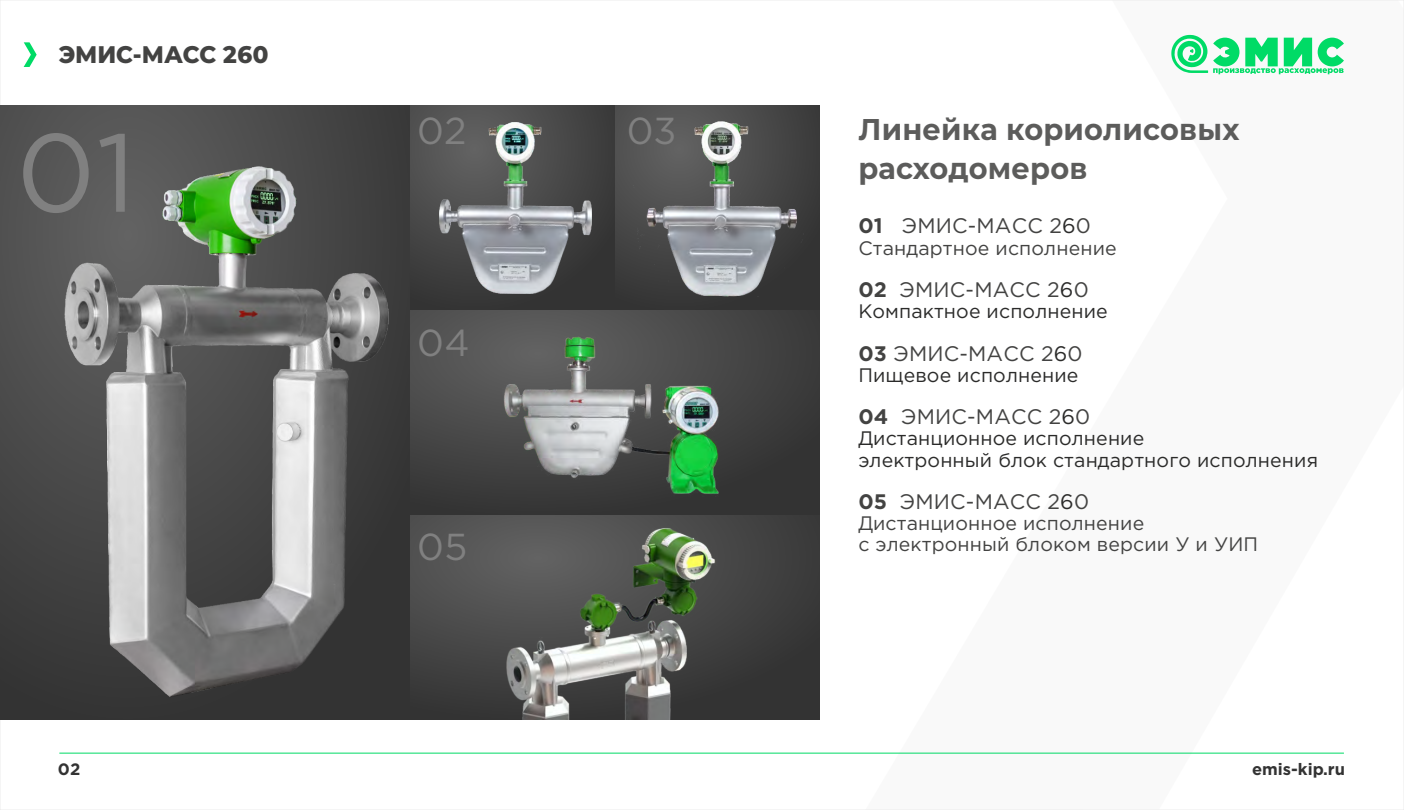
<style>
.page{position:relative;width:1404px;height:810px;background:#fff}
.page>*{position:absolute;margin:0;border:0;box-sizing:border-box;transform-origin:0 0}
.t1{font:110.55px "Gotham Pro";color:#808080}
.t2{font:37.5px "Gotham Pro";color:#808080}
.t3{font:700 30px/39px "RD.Montserrat";letter-spacing:.005em;color:#5c5c5b}
.t4{font:800 24px "RD.Montserrat";color:#434342}
.t5{font:21px "Gotham Pro";letter-spacing:.005em;color:#434342}
.t6{font:19.5px/21.1px "Gotham Pro";letter-spacing:.005em;color:#2b2b2a}
.t7{font:19.5px/21.1px "Gotham Pro";letter-spacing:.005em;color:#434342}
.t8{font:700 16.5px "Gotham Pro";color:#333}
.s1{font-weight:700}
.s2{color:#2b2b2a}
</style>
<div class="page">
<svg style="left:0;top:106px;width:410px;height:613px;background:#464646"></svg>
<img style="left:57px;top:148px;width:337px;height:571px">
<svg style="left:1171px;top:35px;width:172px;height:39px"></svg>
<hr style="left:59px;top:753px;width:1284px;height:1px;background:#00db66">
<svg style="left:24px;top:42px;width:13px;height:25px"></svg>
<svg style="left:410px;top:106px;width:205px;height:204px;background:#424242"></svg>
<img style="left:439px;top:123px;width:152px;height:170px">
<svg style="left:410px;top:515px;width:409px;height:204px;background:#3f3f3f"></svg>
<img style="left:461px;top:515px;width:290px;height:204px">
<svg style="left:615px;top:106px;width:204px;height:204px;background:#424242"></svg>
<img style="left:631px;top:112px;width:178px;height:196px">
<svg style="left:410px;top:310px;width:409px;height:205px;background:#414141"></svg>
<img style="left:480px;top:319px;width:259px;height:186px">
<p class="t4" style="left:59px;top:40px;width:212px">ЭМИС-МАСС 260</p>
<h1 class="t1" style="left:16px;top:131px;width:121px">01</h1>
<h2 class="t2" style="left:417px;top:117px;width:51px">02</h2>
<h2 class="t2" style="left:626px;top:117px;width:51px">03</h2>
<h2 class="t2" style="left:417px;top:329px;width:54px">04</h2>
<h2 class="t2" style="left:417px;top:533px;width:52px">05</h2>
<h3 class="t3" style="left:858px;top:110px;width:382px">Линейка кориолисовых расходомеров</h3>
<p class="t5" style="left:858px;top:218px;width:234px"><span class="s1">01</span> ЭМИС-МАСС 2<span class="s2">6</span>0</p>
<p class="t7" style="left:858px;top:238px;width:260px">Стандартное исполнение</p>
<p class="t5" style="left:858px;top:282px;width:232px"><span class="s1">02</span> ЭМИС-МАСС 2<span class="s2">6</span>0</p>
<p class="t6" style="left:858px;top:302px;width:251px">Компактное исполнение</p>
<p class="t5" style="left:858px;top:345px;width:226px"><span class="s1">03</span> ЭМИС-МАСС 2<span class="s2">6</span>0</p>
<p class="t6" style="left:858px;top:366px;width:221px">Пищевое исполнение</p>
<p class="t5" style="left:858px;top:409px;width:233px"><span class="s1">04</span> ЭМИС-МАСС 2<span class="s2">6</span>0</p>
<p class="t6" style="left:858px;top:429px;width:461px">Дистанционное исполнение<br>электронный блок стандартного исполнения</p>
<p class="t5" style="left:858px;top:494px;width:232px"><span class="s1">05</span> ЭМИС-МАСС 2<span class="s2">6</span>0</p>
<p class="t7" style="left:858px;top:514px;width:401px">Дистанционное исполнение<br>с электронный блоком версии У и УИП</p>
<p class="t8" style="left:58px;top:760px;width:24px">02</p>
<p class="t8" style="left:1251px;top:763px;width:94px">emis-kip.ru</p>
</div>
